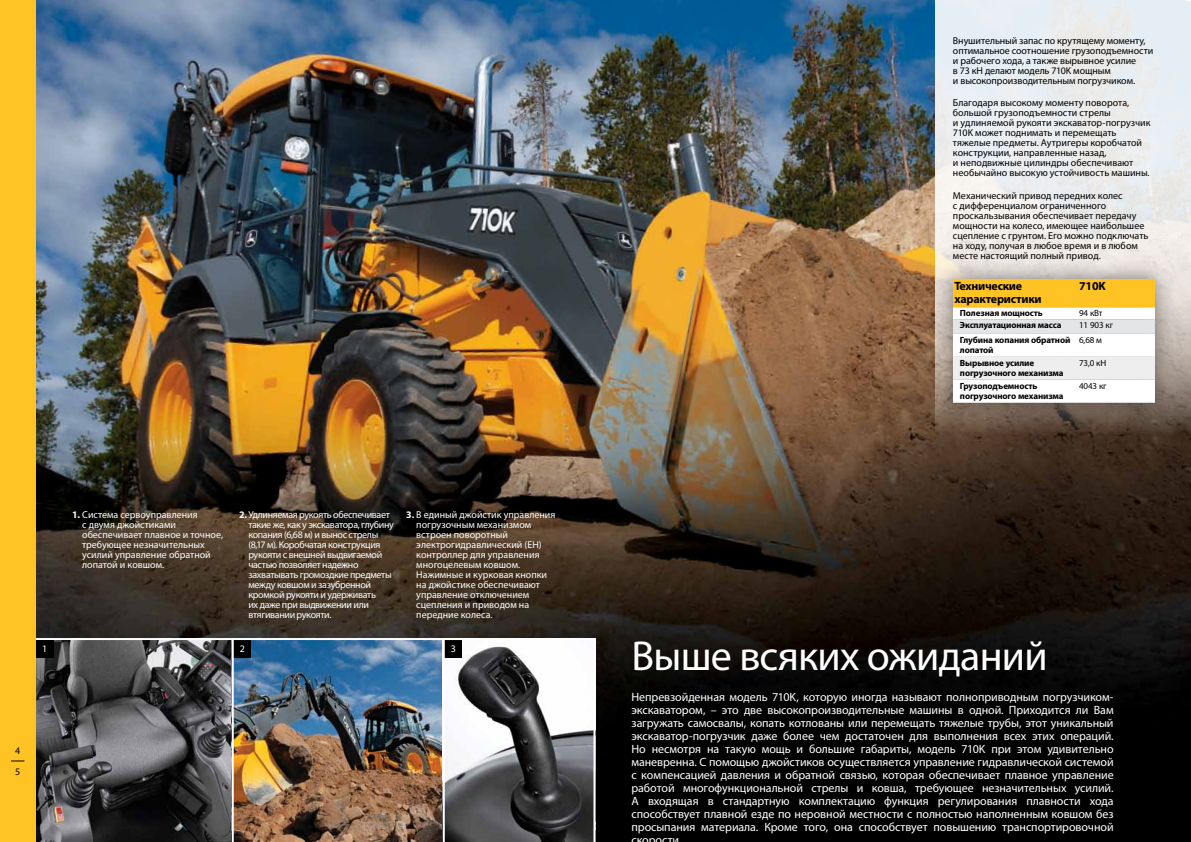
<style>
.page{position:relative;width:1191px;height:842px;background:#fff}
.page>*{position:absolute;margin:0;border:0;box-sizing:border-box;transform-origin:0 0}
.t1{font:42px "Myriad Pro";letter-spacing:-.02em;color:#fff}
.t2{font:12px/13px "Myriad Pro";letter-spacing:-.005em;color:#fff;text-align:justify}
.t3{font:700 12px/12px "Myriad Pro";letter-spacing:-.02em;color:#000}
.t4{font:10px/10px "Myriad Pro";color:#000}
.t5{font:10px/10px "Myriad Pro";color:#fff}
.t6{font:10px/10px "Myriad Pro";letter-spacing:-.035em;color:#fff}
.t7{font:700 9px/10px "Myriad Pro";letter-spacing:-.015em;color:#000}
.t8{font:9px "Myriad Pro";letter-spacing:-.015em;color:#000}
.s1{font-weight:700}
</style>
<div class="page">
<img style="left:36px;top:0;width:1155px;height:842px">
<img style="left:36px;top:637px;width:560px;height:205px">
<svg style="left:935px;top:0;width:256px;height:516px;background:#bcb9b7"></svg>
<div style="left:932px;top:259px;width:243px;height:164px;background:#000;opacity:.45"></div>
<svg style="left:953px;top:279px;width:202px;height:124px"></svg>
<div style="left:36px;top:640px;width:17px;height:17px;background:#000"></div>
<div style="left:0;top:0;width:36px;height:842px;background:#ffc424"></div>
<svg style="left:11px;top:760px;width:14px;height:1px"></svg>
<p class="t5" style="left:42px;top:643px;width:7px">1</p>
<p class="t5" style="left:82px;top:509px;width:142px;text-indent:-10px"><span class="s1">1.</span> Система сервоуправления<br>с двумя джойстиками обеспечивает плавное и точное, требующее незначительных усилий управление обратной лопатой и ковшом.</p>
<p class="t6" style="left:248px;top:509px;width:147px;text-indent:-9px"><span class="s1">2.</span> Удлиняемая рукоять обеспечивает такие же, как у экскаватора, глубину копания (6,68 м) и вынос стрелы (8,17 м). Коробчатая конструкция рукояти с внешней выдвигаемой частью позволяет надежно захватывать громоздкие предметы между ковшом и зазубренной кромкой рукояти и удерживать<br>их даже при выдвижении или втягивании рукояти.</p>
<p class="t5" style="left:416px;top:509px;width:141px;text-indent:-10px"><span class="s1">3.</span> В единый джойстик управления погрузочным механизмом встроен поворотный электрогидравлический (EH) контроллер для управления многоцелевым ковшом.<br>Нажимные и курковая кнопки на джойстике обеспечивают управление отключением сцепления и приводом на передние колеса.</p>
<p class="t5" style="left:240px;top:643px;width:7px">2</p>
<p class="t5" style="left:451px;top:643px;width:7px">3</p>
<p class="t4" style="left:15px;top:739px;width:7px;line-height:21.7px">4<br>5</p>
<p class="t4" style="left:953px;top:35px;width:202px">Внушительный запас по крутящему моменту, оптимальное соотношение грузоподъемности и рабочего хода, а также вырывное усилие<br>в 73 кН делают модель 710K мощным<br>и высокопроизводительным погрузчиком.</p>
<p class="t4" style="left:953px;top:98px;width:199px">Благодаря высокому моменту поворота, большой грузоподъемности стрелы<br>и удлиняемой рукояти экскаватор-погрузчик 710K может поднимать и перемещать тяжелые предметы. Аутригеры коробчатой конструкции, направленные назад,<br>и неподвижные цилиндры обеспечивают необычайно высокую устойчивость машины.</p>
<p class="t4" style="left:953px;top:190px;width:197px">Механический привод передних колес<br>с дифференциалом ограниченного проскальзывания обеспечивает передачу мощности на колесо, имеющее наибольшее сцепление с грунтом. Его можно подключать на ходу, получая в любое время и в любом месте настоящий полный привод.</p>
<p class="t3" style="left:954px;top:280px;width:89px">Технические характеристики</p>
<p class="t3" style="left:1079px;top:280px;width:28px">710K</p>
<p class="t7" style="left:960px;top:308px;width:84px">Полезная мощность</p>
<p class="t8" style="left:1079px;top:308px;width:25px">94 кВт</p>
<p class="t7" style="left:960px;top:320px;width:103px">Эксплуатационная масса</p>
<p class="t8" style="left:1079px;top:320px;width:35px">11 903 кг</p>
<p class="t7" style="left:960px;top:334px;width:112px">Глубина копания обратной лопатой</p>
<p class="t8" style="left:1079px;top:334px;width:24px">6,68 м</p>
<p class="t7" style="left:960px;top:357px;width:105px">Вырывное усилие погрузочного механизма</p>
<p class="t8" style="left:1079px;top:357px;width:29px">73,0 кН</p>
<p class="t7" style="left:960px;top:380px;width:105px">Грузоподъемность погрузочного механизма</p>
<p class="t8" style="left:1079px;top:380px;width:29px">4043 кг</p>
<h1 class="t1" style="left:631px;top:629px;width:418px">Выше всяких ожиданий</h1>
<p class="t2" style="left:631px;top:690px;width:484px">Непревзойденная модель 710K, которую иногда называют полноприводным погрузчиком&shy;экскаватором, – это две высокопроизводительные машины в одной. Приходится ли Вам загружать самосвалы, копать котлованы или перемещать тяжелые трубы, этот уникальный экскаватор-погрузчик даже более чем достаточен для выполнения всех этих операций.<br>Но несмотря на такую мощь и большие габариты, модель 710K при этом удивительно маневренна. С помощью джойстиков осуществляется управление гидравлической системой с компенсацией давления и обратной связью, которая обеспечивает плавное управление работой многофункциональной стрелы и ковша, требующее незначительных усилий.<br>А входящая в стандартную комплектацию функция регулирования плавности хода способствует плавной езде по неровной местности с полностью наполненным ковшом без просыпания материала. Кроме того, она способствует повышению транспортировочной скорости</p>
</div>
